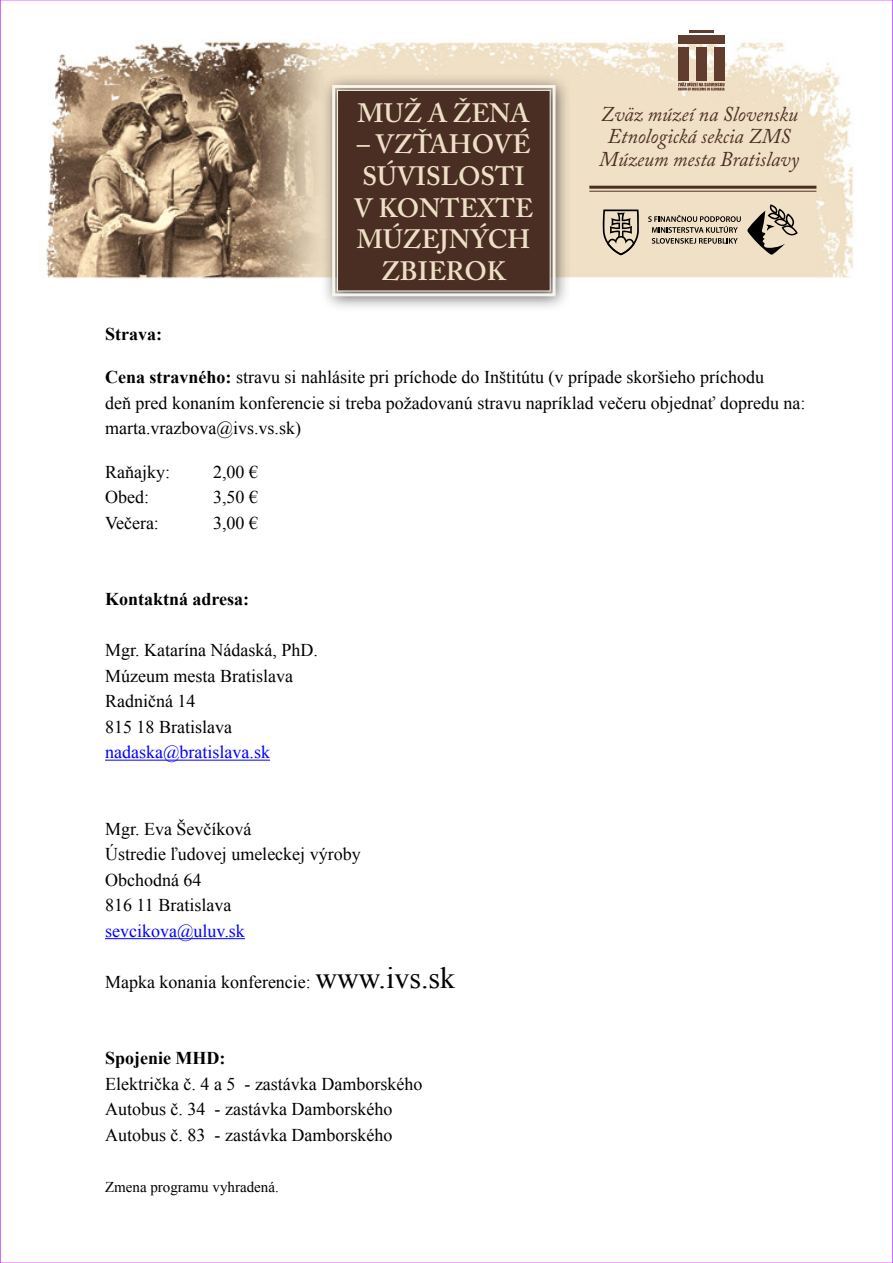
<style>
.page{position:relative;width:893px;height:1263px;background:#fff}
.page>*{position:absolute;margin:0;border:0;box-sizing:border-box;transform-origin:0 0}
.t1{font:600 26.4px/31.7px "Adobe Caslon Pro";color:#eee0c6;text-align:center}
.t2{font:italic 21px/22.5px "Adobe Caslon Pro";color:#4b2e23;text-align:center;scale:.95 1}
.t3{font:18px/25.5px "Times New Roman";color:#000}
.t4{font:18px "Times New Roman";color:#00f}
.t5{font:700 18px "Times New Roman";color:#000}
.t6{font:15px "Times New Roman";color:#000}
.s1{font-weight:700}
.s2{font-size:30px}
</style>
<div class="page">
<img style="left:46px;top:30px;width:808px;height:910px">
<div style="left:320px;top:73px;width:251px;height:239px;background:#000;opacity:.7"></div>
<svg style="left:331px;top:84px;width:226px;height:214px;background:#cdc7bd"></svg>
<div style="left:337px;top:89px;width:214px;height:203px;background:#4b2e23"></div>
<div style="left:602px;top:204px;width:196px;height:51px;background:#f0e0c6"></div>
<svg style="left:747px;top:204px;width:51px;height:51px"></svg>
<svg style="left:602px;top:209px;width:37px;height:46px"></svg>
<svg style="left:648px;top:215px;width:93px;height:29px"></svg>
<hr style="left:589px;top:186px;width:227px;height:3px;background:#4b2e23">
<hr style="left:589px;top:191px;width:227px;height:1px;background:#4b2e23">
<hr style="left:105px;top:760px;width:165px;height:1px;background:#00f">
<hr style="left:105px;top:938px;width:140px;height:1px;background:#00f">
<div style="left:678px;top:47px;width:11px;height:33px;background:#613d30"></div>
<div style="left:678px;top:36px;width:46px;height:8px;background:#613d30"></div>
<svg style="left:678px;top:82px;width:47px;height:9px"></svg>
<hr style="left:689px;top:31px;width:25px;height:2px;background:#613d30">
<div style="left:696px;top:47px;width:11px;height:33px;background:#613d30"></div>
<div style="left:714px;top:47px;width:10px;height:33px;background:#613d30"></div>
<hr style="left:0;top:0;width:1px;height:1263px;background:#93f">
<hr style="left:892px;top:0;width:1px;height:1263px;background:#93f">
<h1 class="t1" style="left:358px;top:97px;width:174px">MUŽ A ŽENA</h1>
<h1 class="t1" style="left:354px;top:128px;width:181px">– VZŤAHOVÉ<br>SÚVISLOSTI<br>V KONTEXTE<br>MÚZEJNÝCH<br>ZBIEROK</h1>
<p class="t2" style="left:599px;top:102px;width:212px">Zväz múzeí na Slovensku<br>Etnologická sekcia ZMS<br>Múzeum mesta Bratislavy</p>
<p class="t5" style="left:105px;top:321px;width:58px">Strava:</p>
<p class="t3" style="left:105px;top:364px;width:702px"><span class="s1">Cena stravného:</span> stravu si nahlásite pri príchode do Inštitútu (v prípade skoršieho príchodu<br>deň pred konaním konferencie si treba požadovanú stravu napríklad večeru objednať dopredu na: marta.vrazbova@ivs.vs.sk)</p>
<p class="t3" style="left:105px;top:459px;width:66px">Raňajky:</p>
<p class="t3" style="left:213px;top:459px;width:46px">2,00 €</p>
<p class="t3" style="left:105px;top:484px;width:45px">Obed:</p>
<p class="t3" style="left:213px;top:484px;width:46px">3,50 €</p>
<p class="t3" style="left:105px;top:510px;width:55px">Večera:</p>
<p class="t3" style="left:213px;top:510px;width:46px">3,00 €</p>
<p class="t5" style="left:105px;top:587px;width:146px">Kontaktná adresa:</p>
<p class="t3" style="left:105px;top:637px;width:214px">Mgr. Katarína Nádaská, PhD.<br>Múzeum mesta Bratislava<br>Radničná 14<br>815 18 Bratislava</p>
<p class="t4" style="left:105px;top:740px;width:167px">nadaska@bratislava.sk</p>
<p class="t3" style="left:105px;top:816px;width:257px">Mgr. Eva Ševčíková<br>Ústredie ľudovej umeleckej výroby<br>Obchodná 64<br>816 11 Bratislava</p>
<p class="t4" style="left:105px;top:919px;width:141px">sevcikova@uluv.sk</p>
<p class="t3" style="left:105px;top:969px;width:352px">Mapka konania konferencie: <span class="s2">www.ivs.sk</span></p>
<p class="t5" style="left:105px;top:1046px;width:122px">Spojenie MHD:</p>
<p class="t3" style="left:105px;top:1071px;width:319px">Električka č. 4 a 5 - zastávka Damborského<br>Autobus č. 34 - zastávka Damborského<br>Autobus č. 83 - zastávka Damborského</p>
<p class="t6" style="left:105px;top:1176px;width:175px">Zmena programu vyhradená.</p>
</div>
